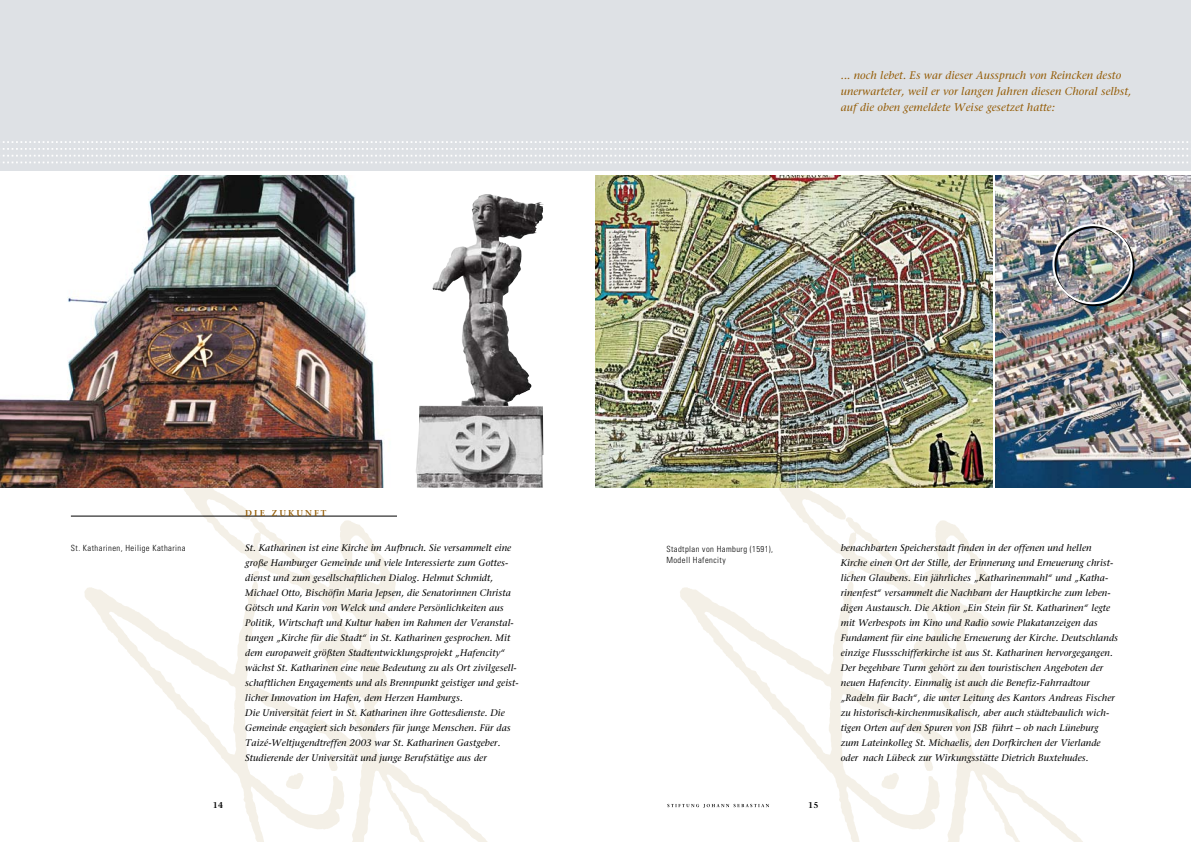
<style>
.page{position:relative;width:1191px;height:842px;background:#fff}
.page>*{position:absolute;margin:0;border:0;box-sizing:border-box;transform-origin:0 0}
.t1{font:italic 11px/16px "Stone Serif";letter-spacing:.01em;color:#945c06}
.t2{font:italic 9.5px/15px "Stone Serif";letter-spacing:.01em;color:#000}
.t3{font:300 condensed 8.5px/11px "Univers LT";letter-spacing:.05em;color:#000}
.t4{font:600 8.5px "Stone Serif";letter-spacing:.25em;color:#945c06}
.t5{font:600 8.5px "Stone Serif";color:#000}
</style>
<div class="page">
<svg style="left:680px;top:235px;width:403px;height:607px"></svg>
<svg style="left:84px;top:488px;width:403px;height:354px"></svg>
<svg style="left:0;top:170px;width:1191px;height:65px"></svg>
<div style="left:595px;top:0;width:596px;height:170px;background:#dee1e5"></div>
<div style="left:0;top:0;width:595px;height:170px;background:#dee1e5"></div>
<div style="left:398px;top:176px;width:197px;height:312px;background:#fff"></div>
<img style="left:416px;top:194px;width:127px;height:294px">
<hr style="left:71px;top:516px;width:326px;height:1px;background:#000">
<img style="left:0;top:176px;width:398px;height:312px">
<img style="left:995px;top:176px;width:196px;height:312px">
<img style="left:595px;top:176px;width:397px;height:312px">
<svg style="left:3px;top:141px;width:1185px;height:22px"></svg>
<div style="left:1054px;top:226px;width:80px;height:80px;border:2px solid #000;border-radius:50%"></div>
<div style="left:1052px;top:224px;width:80px;height:80px;border:2px solid #fff;border-radius:50%"></div>
<svg style="left:667px;top:804px;width:102px;height:4px"></svg>
<p class="t4" style="left:245px;top:508px;width:83px">DIE ZUKUNFT</p>
<p class="t1" style="left:840px;top:68px;width:292px">... noch lebet. Es war dieser Ausspruch von Reincken desto unerwarteter, weil er vor langen Jahren diesen Choral selbst, auf die oben gemeldete Weise gesetzet hatte:</p>
<p class="t3" style="left:71px;top:542px;width:116px">St. Katharinen, Heilige Katharina</p>
<p class="t2" style="left:840px;top:541px;width:279px">benachbarten Speicherstadt finden in der offenen und hellen Kirche einen Ort der Stille, der Erinnerung und Erneuerung christ&shy;lichen Glaubens. Ein jährliches „Katharinenmahl“ und „Katha&shy;rinenfest“ versammelt die Nachbarn der Hauptkirche zum leben&shy;digen Austausch. Die Aktion „Ein Stein für St. Katharinen“ legte mit Werbespots im Kino und Radio sowie Plakatanzeigen das Fundament für eine bauliche Erneuerung der Kirche. Deutschlands einzige Flussschifferkirche ist aus St. Katharinen hervorgegangen.<br>Der begehbare Turm gehört zu den touristischen Angeboten der neuen Hafencity. Einmalig ist auch die Benefiz-Fahrradtour „Radeln für Bach“, die unter Leitung des Kantors Andreas Fischer zu historisch-kirchenmusikalisch, aber auch städtebaulich wich&shy;tigen Orten auf den Spuren von JSB führt – ob nach Lüneburg zum Lateinkolleg St. Michaelis, den Dorfkirchen der Vierlande oder nach Lübeck zur Wirkungsstätte Dietrich Buxtehudes.</p>
<p class="t2" style="left:245px;top:541px;width:275px">St. Katharinen ist eine Kirche im Aufbruch. Sie versammelt eine große Hamburger Gemeinde und viele Interessierte zum Gottes&shy;dienst und zum gesellschaftlichen Dialog. Helmut Schmidt, Michael Otto, Bischöfin Maria Jepsen, die Senatorinnen Christa Götsch und Karin von Welck und andere Persönlichkeiten aus Politik, Wirtschaft und Kultur haben im Rahmen der Veranstal&shy;tungen „Kirche für die Stadt“ in St. Katharinen gesprochen. Mit dem europaweit größten Stadtentwicklungsprojekt „Hafencity“ wächst St. Katharinen eine neue Bedeutung zu als Ort zivilgesell&shy;schaftlichen Engagements und als Brennpunkt geistiger und geist&shy;licher Innovation im Hafen, dem Herzen Hamburgs.<br>Die Universität feiert in St. Katharinen ihre Gottesdienste. Die Gemeinde engagiert sich besonders für junge Menschen. Für das Taizé-Weltjugendtreffen 2003 war St. Katharinen Gastgeber.<br>Studierende der Universität und junge Berufstätige aus der</p>
<p class="t3" style="left:666px;top:543px;width:108px">Stadtplan von Hamburg (1591),<br>Modell Hafencity</p>
<p class="t5" style="left:213px;top:799px;width:12px">14</p>
<p class="t5" style="left:808px;top:799px;width:12px">15</p>
</div>
